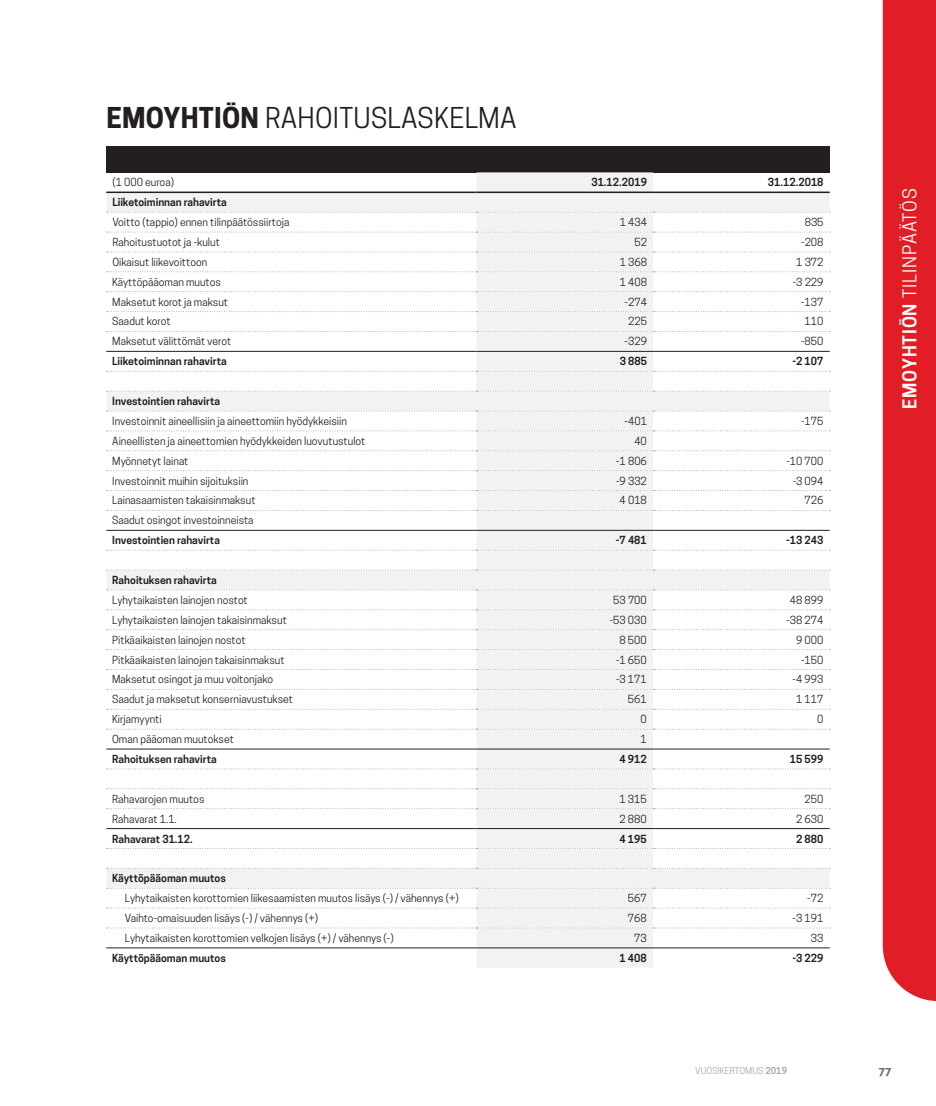
<style>
.page{position:relative;width:936px;height:1106px;background:#fff}
.page>*{position:absolute;margin:0;border:0;box-sizing:border-box;transform-origin:0 0}
.t1{font:27px "Cooper Hewitt";letter-spacing:.01em;color:#231f20}
.t2{font:18px "Cooper Hewitt";letter-spacing:.05em;color:#fff}
.t3{font:700 13.5px "Neutraface 2 Text";color:#6d6e71}
.t4{font:10.5px "Cooper Hewitt";color:#231f20}
.t5{font:600 10.5px "Cooper Hewitt";color:#231f20}
.t6{font:9px "Cooper Hewitt";color:#a7a9ac}
.s1{font-weight:700}
.s2{font-weight:600}
</style>
<div class="page">
<div style="left:106px;top:146px;width:723px;height:26px;background:#231f20"></div>
<div style="left:476px;top:172px;width:177px;height:795px;background:#f2f2f2"></div>
<svg style="left:106px;top:193px;width:723px;height:695px"></svg>
<svg style="left:107px;top:232px;width:723px;height:1px"></svg>
<svg style="left:107px;top:251px;width:723px;height:1px"></svg>
<svg style="left:107px;top:271px;width:723px;height:1px"></svg>
<svg style="left:107px;top:291px;width:723px;height:1px"></svg>
<svg style="left:107px;top:311px;width:723px;height:1px"></svg>
<svg style="left:107px;top:331px;width:723px;height:1px"></svg>
<svg style="left:107px;top:430px;width:723px;height:1px"></svg>
<svg style="left:107px;top:450px;width:723px;height:1px"></svg>
<svg style="left:107px;top:470px;width:723px;height:1px"></svg>
<svg style="left:107px;top:490px;width:723px;height:1px"></svg>
<svg style="left:107px;top:510px;width:723px;height:1px"></svg>
<svg style="left:107px;top:609px;width:723px;height:1px"></svg>
<svg style="left:107px;top:629px;width:723px;height:1px"></svg>
<svg style="left:107px;top:649px;width:723px;height:1px"></svg>
<svg style="left:107px;top:669px;width:723px;height:1px"></svg>
<svg style="left:107px;top:689px;width:723px;height:1px"></svg>
<svg style="left:107px;top:709px;width:723px;height:1px"></svg>
<svg style="left:107px;top:728px;width:723px;height:1px"></svg>
<svg style="left:107px;top:788px;width:723px;height:1px"></svg>
<svg style="left:107px;top:808px;width:723px;height:1px"></svg>
<svg style="left:107px;top:907px;width:723px;height:1px"></svg>
<svg style="left:107px;top:927px;width:723px;height:1px"></svg>
<hr style="left:106px;top:191px;width:370px;height:2px;background:#231f20">
<hr style="left:476px;top:191px;width:177px;height:2px;background:#231f20">
<hr style="left:653px;top:191px;width:176px;height:2px;background:#231f20">
<svg style="left:107px;top:212px;width:723px;height:1px"></svg>
<svg style="left:107px;top:371px;width:723px;height:1px"></svg>
<svg style="left:107px;top:550px;width:723px;height:1px"></svg>
<hr style="left:106px;top:351px;width:370px;height:1px;background:#231f20">
<hr style="left:476px;top:351px;width:177px;height:1px;background:#231f20">
<hr style="left:653px;top:351px;width:176px;height:1px;background:#231f20">
<hr style="left:106px;top:530px;width:370px;height:1px;background:#231f20">
<hr style="left:476px;top:530px;width:177px;height:1px;background:#231f20">
<hr style="left:653px;top:530px;width:176px;height:1px;background:#231f20">
<svg style="left:107px;top:391px;width:723px;height:1px"></svg>
<svg style="left:107px;top:410px;width:723px;height:1px"></svg>
<svg style="left:107px;top:569px;width:723px;height:1px"></svg>
<svg style="left:107px;top:589px;width:723px;height:1px"></svg>
<svg style="left:107px;top:768px;width:723px;height:1px"></svg>
<hr style="left:106px;top:748px;width:370px;height:1px;background:#231f20">
<hr style="left:476px;top:748px;width:177px;height:1px;background:#231f20">
<hr style="left:653px;top:748px;width:176px;height:1px;background:#231f20">
<hr style="left:106px;top:947px;width:370px;height:1px;background:#231f20">
<hr style="left:476px;top:947px;width:177px;height:1px;background:#231f20">
<hr style="left:653px;top:947px;width:176px;height:1px;background:#231f20">
<hr style="left:106px;top:828px;width:370px;height:1px;background:#231f20">
<hr style="left:476px;top:828px;width:177px;height:1px;background:#231f20">
<hr style="left:653px;top:828px;width:176px;height:1px;background:#231f20">
<svg style="left:107px;top:848px;width:723px;height:1px"></svg>
<svg style="left:107px;top:868px;width:723px;height:1px"></svg>
<svg style="left:107px;top:887px;width:723px;height:1px"></svg>
<div style="left:882px;top:0;width:53px;height:1001px;background:#e11e25"></div>
<h1 class="t1" style="left:106px;top:102px;width:412px"><span class="s1">EMOYHTIÖN</span> RAHOITUSLASKELMA</h1>
<p class="t4" style="left:112px;top:176px;width:63px">(1 000 euroa)</p>
<p class="t5" style="left:591px;top:176px;width:57px">31.12.2019</p>
<p class="t5" style="left:767px;top:176px;width:57px">31.12.2018</p>
<p class="t5" style="left:112px;top:196px;width:116px">Liiketoiminnan rahavirta</p>
<p class="t4" style="left:112px;top:216px;width:179px">Voitto (tappio) ennen tilinpäätössiirtoja</p>
<p class="t4" style="left:619px;top:216px;width:29px">1 434</p>
<p class="t4" style="left:804px;top:216px;width:20px">835</p>
<p class="t4" style="left:112px;top:236px;width:109px">Rahoitustuotot ja -kulut</p>
<p class="t4" style="left:634px;top:236px;width:14px">52</p>
<p class="t4" style="left:801px;top:236px;width:24px">-208</p>
<p class="t4" style="left:112px;top:256px;width:96px">Oikaisut liikevoittoon</p>
<p class="t4" style="left:619px;top:256px;width:29px">1 368</p>
<p class="t4" style="left:796px;top:256px;width:29px">1 372</p>
<p class="t4" style="left:112px;top:276px;width:110px">Käyttöpääoman muutos</p>
<p class="t4" style="left:619px;top:276px;width:29px">1 408</p>
<p class="t4" style="left:792px;top:276px;width:32px">-3 229</p>
<p class="t4" style="left:112px;top:295px;width:117px">Maksetut korot ja maksut</p>
<p class="t4" style="left:624px;top:295px;width:24px">-274</p>
<p class="t4" style="left:801px;top:295px;width:24px">-137</p>
<p class="t4" style="left:112px;top:315px;width:60px">Saadut korot</p>
<p class="t4" style="left:628px;top:315px;width:20px">225</p>
<p class="t4" style="left:804px;top:315px;width:20px">110</p>
<p class="t4" style="left:112px;top:335px;width:120px">Maksetut välittömät verot</p>
<p class="t4" style="left:624px;top:335px;width:24px">-329</p>
<p class="t4" style="left:801px;top:335px;width:24px">-850</p>
<p class="t5" style="left:112px;top:355px;width:116px">Liiketoiminnan rahavirta</p>
<p class="t5" style="left:619px;top:355px;width:29px">3 885</p>
<p class="t5" style="left:792px;top:355px;width:32px">-2 107</p>
<p class="t5" style="left:112px;top:395px;width:109px">Investointien rahavirta</p>
<p class="t4" style="left:112px;top:415px;width:236px">Investoinnit aineellisiin ja aineettomiin hyödykkeisiin</p>
<p class="t4" style="left:624px;top:415px;width:24px">-401</p>
<p class="t4" style="left:801px;top:415px;width:24px">-175</p>
<p class="t4" style="left:112px;top:435px;width:255px">Aineellisten ja aineettomien hyödykkeiden luovutustulot</p>
<p class="t4" style="left:634px;top:435px;width:14px">40</p>
<p class="t4" style="left:112px;top:454px;width:78px">Myönnetyt lainat</p>
<p class="t4" style="left:616px;top:454px;width:32px">-1 806</p>
<p class="t4" style="left:786px;top:454px;width:39px">-10 700</p>
<p class="t4" style="left:112px;top:474px;width:138px">Investoinnit muihin sijoituksiin</p>
<p class="t4" style="left:616px;top:474px;width:32px">-9 332</p>
<p class="t4" style="left:792px;top:474px;width:32px">-3 094</p>
<p class="t4" style="left:112px;top:494px;width:145px">Lainasaamisten takaisinmaksut</p>
<p class="t4" style="left:619px;top:494px;width:29px">4 018</p>
<p class="t4" style="left:804px;top:494px;width:20px">726</p>
<p class="t4" style="left:112px;top:514px;width:143px">Saadut osingot investoinneista</p>
<p class="t5" style="left:112px;top:534px;width:109px">Investointien rahavirta</p>
<p class="t5" style="left:616px;top:534px;width:32px">-7 481</p>
<p class="t5" style="left:786px;top:534px;width:39px">-13 243</p>
<p class="t5" style="left:112px;top:574px;width:106px">Rahoituksen rahavirta</p>
<p class="t4" style="left:112px;top:594px;width:137px">Lyhytaikaisten lainojen nostot</p>
<p class="t4" style="left:613px;top:594px;width:35px">53 700</p>
<p class="t4" style="left:789px;top:594px;width:35px">48 899</p>
<p class="t4" style="left:112px;top:613px;width:176px">Lyhytaikaisten lainojen takaisinmaksut</p>
<p class="t4" style="left:609px;top:613px;width:39px">-53 030</p>
<p class="t4" style="left:786px;top:613px;width:39px">-38 274</p>
<p class="t4" style="left:112px;top:633px;width:135px">Pitkäaikaisten lainojen nostot</p>
<p class="t4" style="left:619px;top:633px;width:29px">8 500</p>
<p class="t4" style="left:796px;top:633px;width:29px">9 000</p>
<p class="t4" style="left:112px;top:653px;width:174px">Pitkäaikaisten lainojen takaisinmaksut</p>
<p class="t4" style="left:616px;top:653px;width:32px">-1 650</p>
<p class="t4" style="left:801px;top:653px;width:24px">-150</p>
<p class="t4" style="left:112px;top:673px;width:162px">Maksetut osingot ja muu voitonjako</p>
<p class="t4" style="left:616px;top:673px;width:32px">-3 171</p>
<p class="t4" style="left:792px;top:673px;width:32px">-4 993</p>
<p class="t4" style="left:112px;top:693px;width:182px">Saadut ja maksetut konserniavustukset</p>
<p class="t4" style="left:628px;top:693px;width:20px">561</p>
<p class="t4" style="left:796px;top:693px;width:29px">1 117</p>
<p class="t4" style="left:112px;top:713px;width:51px">Kirjamyynti</p>
<p class="t4" style="left:640px;top:713px;width:8px">0</p>
<p class="t4" style="left:817px;top:713px;width:8px">0</p>
<p class="t4" style="left:112px;top:733px;width:123px">Oman pääoman muutokset</p>
<p class="t4" style="left:640px;top:733px;width:8px">1</p>
<p class="t5" style="left:112px;top:752px;width:106px">Rahoituksen rahavirta</p>
<p class="t5" style="left:619px;top:752px;width:29px">4 912</p>
<p class="t5" style="left:789px;top:752px;width:35px">15 599</p>
<p class="t4" style="left:112px;top:792px;width:94px">Rahavarojen muutos</p>
<p class="t4" style="left:619px;top:792px;width:29px">1 315</p>
<p class="t4" style="left:804px;top:792px;width:20px">250</p>
<p class="t4" style="left:112px;top:812px;width:66px">Rahavarat 1.1.</p>
<p class="t4" style="left:619px;top:812px;width:29px">2 880</p>
<p class="t4" style="left:796px;top:812px;width:29px">2 630</p>
<p class="t5" style="left:112px;top:832px;width:82px">Rahavarat 31.12.</p>
<p class="t5" style="left:619px;top:832px;width:29px">4 195</p>
<p class="t5" style="left:796px;top:832px;width:29px">2 880</p>
<p class="t5" style="left:112px;top:872px;width:115px">Käyttöpääoman muutos</p>
<p class="t4" style="left:125px;top:892px;width:335px">Lyhytaikaisten korottomien liikesaamisten muutos lisäys (-) / vähennys (+)</p>
<p class="t4" style="left:628px;top:892px;width:20px">567</p>
<p class="t4" style="left:807px;top:892px;width:18px">-72</p>
<p class="t4" style="left:125px;top:912px;width:195px">Vaihto-omaisuuden lisäys (-) / vähennys (+)</p>
<p class="t4" style="left:628px;top:912px;width:20px">768</p>
<p class="t4" style="left:792px;top:912px;width:32px">-3 191</p>
<p class="t4" style="left:125px;top:931px;width:270px">Lyhytaikaisten korottomien velkojen lisäys (+) / vähennys (-)</p>
<p class="t4" style="left:634px;top:931px;width:14px">73</p>
<p class="t4" style="left:810px;top:931px;width:14px">33</p>
<p class="t5" style="left:112px;top:951px;width:115px">Käyttöpääoman muutos</p>
<p class="t5" style="left:619px;top:951px;width:29px">1 408</p>
<p class="t5" style="left:792px;top:951px;width:32px">-3 229</p>
<h2 class="t2" style="left:899px;top:409px;width:222px;rotate:-90deg"><span class="s2">EMOYHTIÖN</span> TILINPÄÄTÖS</h2>
<p class="t6" style="left:695px;top:1065px;width:93px">VUOSIKERTOMUS <span class="s2">2019</span></p>
<p class="t3" style="left:878px;top:1061px;width:15px">77</p>
</div>
